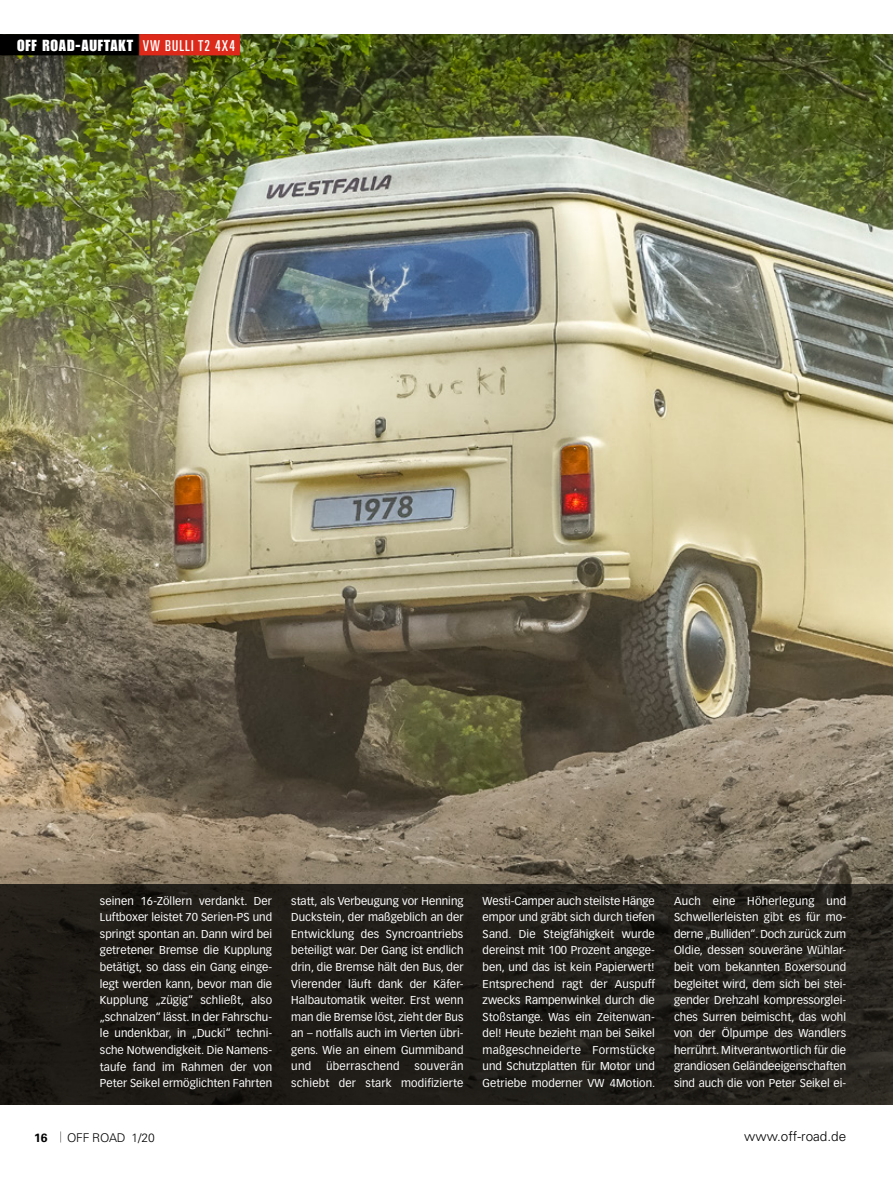
<style>
.page{position:relative;width:893px;height:1191px;background:#fff}
.page>*{position:absolute;margin:0;border:0;box-sizing:border-box;transform-origin:0 0}
.t1{font:15.75px "Impact";letter-spacing:.055em;color:#fff}
.t2{font:300 13.5px "Univers";color:#000}
.t3{font:300 12px "Univers";letter-spacing:-.02em;color:#000}
.t4{font:700 12px "Univers";color:#000}
.t5{font:11.25px/16.5px "Vectora LH";color:#fff;text-align:justify}
.t6{font:11.25px "Vectora LH";letter-spacing:.03em;color:#fff}
.s1{font-family:"Univers";font-stretch:ultra-condensed;font-size:15px}
</style>
<div class="page">
<img style="left:0;top:34px;width:893px;height:850px">
<svg style="left:0;top:884px;width:893px;height:220px;background:#1f1c17"></svg>
<div style="left:0;top:34px;width:139px;height:21px;background:#000"></div>
<div style="left:139px;top:34px;width:101px;height:21px;background:#dc291a"></div>
<h1 class="t1" style="left:17px;top:36px;width:219px">OFF ROAD-AUFTAKT <span class="s1">VW BULLI T2 4X4</span></h1>
<p class="t5" style="left:100px;top:892px;width:174px">seinen 16-Zöllern verdankt. Der Luftboxer leistet 70 Serien-PS und springt spontan an. Dann wird bei getretener Bremse die Kupplung betätigt, so dass ein Gang einge&shy;legt werden kann, bevor man die Kupplung „zügig“ schließt, also „schnalzen“ lässt. In der Fahrschu&shy;le undenkbar, in „Ducki“ techni&shy;sche Notwendigkeit. Die Namens&shy;taufe fand im Rahmen der von Peter Seikel ermöglichten Fahrten</p>
<p class="t5" style="left:291px;top:892px;width:174px">statt, als Verbeugung vor Henning Duckstein, der maßgeblich an der Entwicklung des Syncroantriebs beteiligt war. Der Gang ist endlich drin, die Bremse hält den Bus, der Vierender läuft dank der Käfer-Halbautomatik weiter. Erst wenn man die Bremse löst, zieht der Bus an – notfalls auch im Vierten übri&shy;gens. Wie an einem Gummiband und</p>
<p class="t5" style="left:291px;top:1058px;width:174px;text-align:right">souverän<br>schiebt der stark modifizierte</p>
<p class="t6" style="left:326px;top:1059px;width:75px">überraschend</p>
<p class="t5" style="left:483px;top:892px;width:174px">Westi-Camper auch steilste Hänge empor und gräbt sich durch tiefen Sand. Die Steigfähigkeit wurde dereinst mit 100 Prozent angege&shy;ben, und das ist kein Papierwert!<br>Entsprechend ragt der Auspuff zwecks Rampenwinkel durch die Stoßstange. Was ein Zeitenwan&shy;del! Heute bezieht man bei Seikel maßgeschneiderte Formstücke und Schutzplatten für Motor und Getriebe moderner VW 4Motion.</p>
<p class="t5" style="left:674px;top:892px;width:174px">Auch eine Höherlegung und Schwellerleisten gibt es für mo&shy;derne „Bulliden“. Doch zurück zum Oldie, dessen souveräne Wühlar&shy;beit vom bekannten Boxersound begleitet wird, dem sich bei stei&shy;gender Drehzahl kompressorglei&shy;ches Surren beimischt, das wohl von der Ölpumpe des Wandlers herrührt. Mitverantwortlich für die grandiosen Geländeeigenschaften sind auch die von Peter Seikel ei-</p>
<p class="t4" style="left:34px;top:1130px;width:15px">16</p>
<p class="t3" style="left:67px;top:1130px;width:89px">OFF ROAD 1/20</p>
<p class="t2" style="left:744px;top:1128px;width:104px">www.off-road.de</p>
</div>
